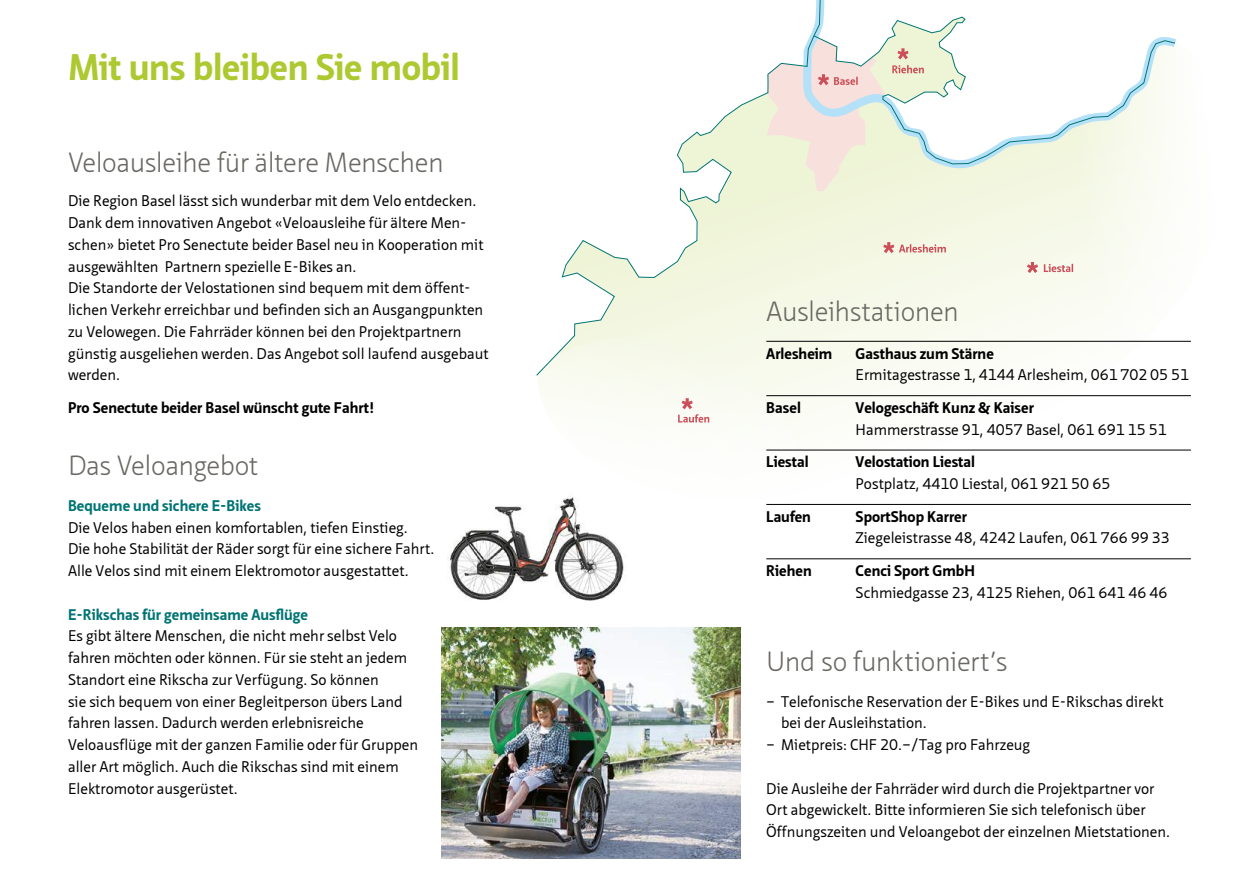
<style>
.page{position:relative;width:1259px;height:893px;background:#fff}
.page>*{position:absolute;margin:0;border:0;box-sizing:border-box;transform-origin:0 0}
.t1{font:700 36px "Neue Sans Pro";letter-spacing:-.005em;color:#adc931}
.t2{font:300 27px "Neue Sans Pro";letter-spacing:-.02em;color:#6a6864}
.t3{font:15px/21.8px "Neue Sans Pro";color:#000}
.t4{font:700 15px "Neue Sans Pro";color:#000}
.t5{font:700 15px "Neue Sans Pro";color:#007474}
</style>
<div class="page">
<div style="left:747px;top:377px;width:157px;height:73px;background:#fbfcf5"></div>
<svg style="left:904px;top:340px;width:287px;height:164px"></svg>
<div style="left:463px;top:336px;width:344px;height:344px;background:#fff;border-radius:50%"></div>
<svg style="left:536px;top:16px;width:640px;height:361px"></svg>
<svg style="left:892px;top:65px;width:32px;height:8px"></svg>
<svg style="left:1044px;top:264px;width:29px;height:8px"></svg>
<svg style="left:766px;top:0;width:120px;height:191px"></svg>
<svg style="left:678px;top:398px;width:31px;height:25px"></svg>
<svg style="left:1027px;top:262px;width:11px;height:11px"></svg>
<svg style="left:897px;top:48px;width:11px;height:11px"></svg>
<svg style="left:883px;top:242px;width:63px;height:11px"></svg>
<img style="left:441px;top:627px;width:300px;height:232px">
<img style="left:448px;top:497px;width:176px;height:104px">
<hr style="left:766px;top:341px;width:425px;height:1px;background:#000">
<hr style="left:766px;top:395px;width:425px;height:1px;background:#000">
<hr style="left:766px;top:450px;width:425px;height:1px;background:#000">
<hr style="left:766px;top:504px;width:425px;height:1px;background:#000">
<hr style="left:766px;top:559px;width:425px;height:1px;background:#000">
<h1 class="t1" style="left:68px;top:44px;width:393px">Mit uns bleiben Sie mobil</h1>
<h2 class="t2" style="left:68px;top:145px;width:377px">Veloausleihe für ältere Menschen</h2>
<p class="t3" style="left:68px;top:190px;width:422px">Die Region Basel lässt sich wunderbar mit dem Velo entdecken.<br>Dank dem innovativen Angebot «Veloausleihe für ältere Men&shy;schen» bietet Pro Senectute beider Basel neu in Kooperation mit ausgewählten Partnern spezielle E-Bikes an.<br>Die Standorte der Velostationen sind bequem mit dem öffent&shy;lichen Verkehr erreichbar und befinden sich an Ausgangpunkten zu Velowegen. Die Fahrräder können bei den Projektpartnern günstig ausgeliehen werden. Das Angebot soll laufend ausgebaut werden.</p>
<p class="t4" style="left:68px;top:398px;width:308px">Pro Senectute beider Basel wünscht gute Fahrt!</p>
<h2 class="t2" style="left:68px;top:448px;width:192px">Das Veloangebot</h2>
<p class="t5" style="left:68px;top:496px;width:194px">Bequeme und sichere E-Bikes</p>
<p class="t3" style="left:68px;top:516px;width:368px">Die Velos haben einen komfortablen, tiefen Einstieg.<br>Die hohe Stabilität der Räder sorgt für eine sichere Fahrt.<br>Alle Velos sind mit einem Elektromotor ausgestattet.</p>
<p class="t5" style="left:68px;top:604px;width:242px">E-Rikschas für gemeinsame Ausflüge</p>
<p class="t3" style="left:68px;top:625px;width:352px">Es gibt ältere Menschen, die nicht mehr selbst Velo fahren möchten oder können. Für sie steht an jedem Standort eine Rikscha zur Verfügung. So können<br>sie sich bequem von einer Begleitperson übers Land fahren lassen. Dadurch werden erlebnisreiche Veloausflüge mit der ganzen Familie oder für Gruppen aller Art möglich. Auch die Rikschas sind mit einem Elektromotor ausgerüstet.</p>
<h2 class="t2" style="left:766px;top:294px;width:194px">Ausleihstationen</h2>
<p class="t4" style="left:766px;top:343px;width:68px">Arlesheim</p>
<p class="t4" style="left:855px;top:343px;width:140px">Gasthaus zum Stärne</p>
<p class="t3" style="left:855px;top:364px;width:335px">Ermitagestrasse 1, 4144 Arlesheim, 061 702 05 51</p>
<p class="t4" style="left:766px;top:398px;width:36px">Basel</p>
<p class="t4" style="left:855px;top:398px;width:180px">Velogeschäft Kunz &amp; Kaiser</p>
<p class="t3" style="left:855px;top:418px;width:313px">Hammerstrasse 91, 4057 Basel, 061 691 15 51</p>
<p class="t4" style="left:766px;top:452px;width:44px">Liestal</p>
<p class="t4" style="left:855px;top:452px;width:121px">Velostation Liestal</p>
<p class="t3" style="left:855px;top:473px;width:256px">Postplatz, 4410 Liestal, 061 921 50 65</p>
<p class="t4" style="left:766px;top:507px;width:46px">Laufen</p>
<p class="t4" style="left:855px;top:507px;width:113px">SportShop Karrer</p>
<p class="t3" style="left:855px;top:527px;width:316px">Ziegeleistrasse 48, 4242 Laufen, 061 766 99 33</p>
<p class="t4" style="left:766px;top:561px;width:47px">Riehen</p>
<p class="t4" style="left:855px;top:561px;width:121px">Cenci Sport GmbH</p>
<p class="t3" style="left:855px;top:581px;width:313px">Schmiedgasse 23, 4125 Riehen, 061 641 46 46</p>
<h2 class="t2" style="left:766px;top:644px;width:243px">Und so funktioniert’s</h2>
<p class="t3" style="left:781px;top:690px;width:384px;text-indent:-15px">– Telefonische Reservation der E-Bikes und E-Rikschas direkt bei der Ausleihstation.</p>
<p class="t3" style="left:766px;top:734px;width:265px">– Mietpreis: CHF 20.–/Tag pro Fahrzeug</p>
<p class="t3" style="left:766px;top:777px;width:405px">Die Ausleihe der Fahrräder wird durch die Projektpartner vor<br>Ort abgewickelt. Bitte informieren Sie sich telefonisch über<br>Öffnungszeiten und Veloangebot der einzelnen Mietstationen.</p>
</div>
